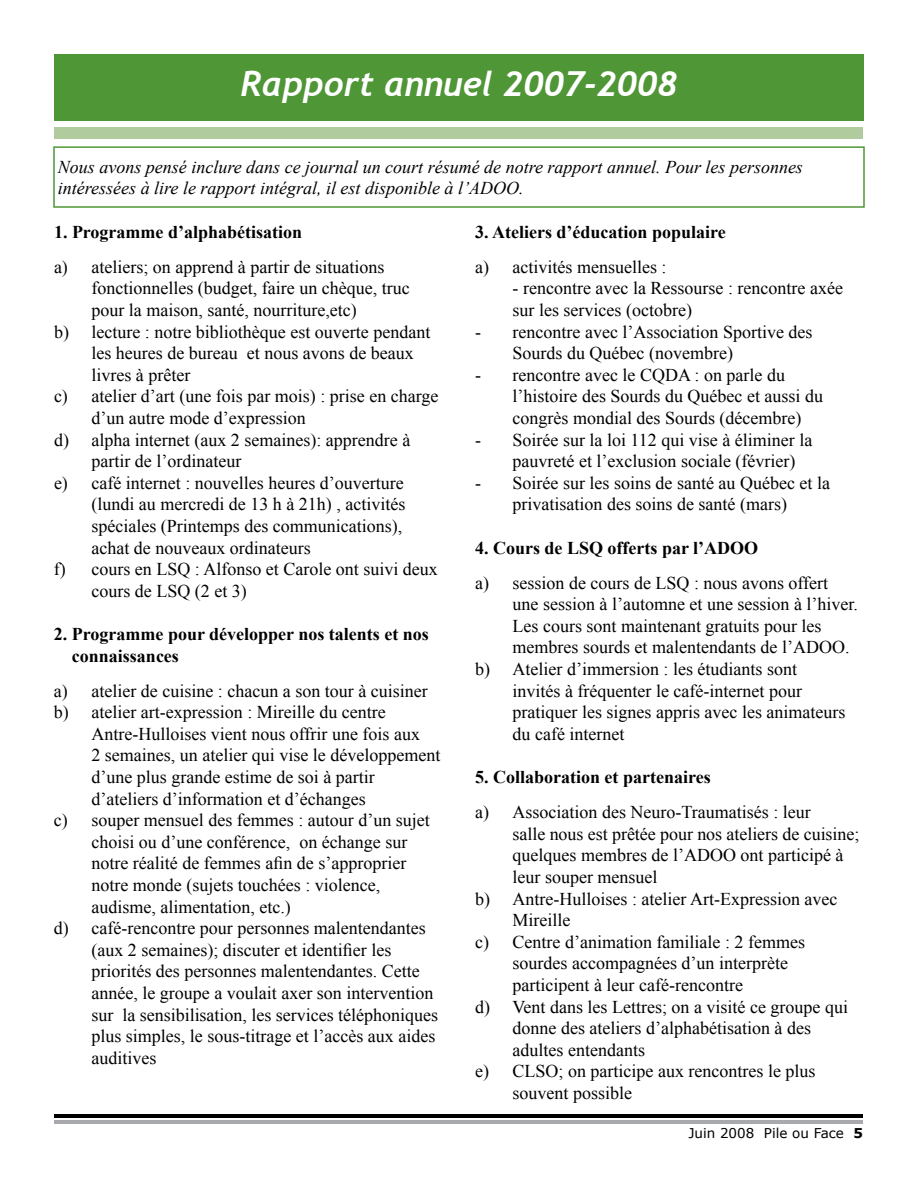
<style>
.page{position:relative;width:918px;height:1188px;background:#fff}
.page>*{position:absolute;margin:0;border:0;box-sizing:border-box;transform-origin:0 0}
.t1{font:italic 700 34.5px "Trebuchet";color:#fff}
.t2{font:18px/21.6px "Times New Roman";color:#000}
.t3{font:700 18px/21.6px "Times New Roman";color:#000}
.t4{font:italic 18px/21.6px "Times New Roman";color:#000}
.t5{font:13.5px "Verdana";color:#000}
.s1{font-weight:700}
</style>
<div class="page">
<hr style="left:55px;top:1115px;width:808px;height:3px;background:#000">
<hr style="left:55px;top:1120px;width:808px;height:3px;background:#a7a9ac">
<div style="left:55px;top:127px;width:808px;height:11px;background:#b0cc9f"></div>
<div style="left:54px;top:54px;width:808px;height:67px;background:#4f9636"></div>
<div style="left:53px;top:146px;width:812px;height:62px;border:2px solid #4f9636"></div>
<h1 class="t1" style="left:323px;top:62px;width:277px">Titre de l’article</h1>
<h1 class="t1" style="left:240px;top:62px;width:439px">Rappor annuel 2007-2008</h1>
<p class="t4" style="left:58px;top:155px;width:747px">Nous avons pensé inclure dans ce journal un court résumé de notre rapport annuel. Pour les personnes intéressées à lire le rapport intégral, il est disponible à l’ADOO.</p>
<p class="t3" style="left:54px;top:220px;width:250px">1. Programme d’alphabétisation</p>
<p class="t2" style="left:54px;top:256px;width:332px">a) ateliers; on apprend à partir de situations</p>
<p class="t2" style="left:91px;top:277px;width:320px">fonctionnelles (budget, faire un chèque, truc</p>
<p class="t2" style="left:91px;top:299px;width:267px">pour la maison, santé, nourriture,etc)</p>
<p class="t2" style="left:54px;top:320px;width:378px">b) lecture : notre bibliothèque est ouverte pendant</p>
<p class="t2" style="left:91px;top:342px;width:324px">les heures de bureau et nous avons de beaux</p>
<p class="t2" style="left:91px;top:364px;width:100px">livres à prêter</p>
<p class="t2" style="left:54px;top:385px;width:386px">c) atelier d’art (une fois par mois) : prise en charge</p>
<p class="t2" style="left:91px;top:407px;width:216px">d’un autre mode d’expression</p>
<p class="t2" style="left:54px;top:428px;width:358px">d) alpha internet (aux 2 semaines): apprendre à</p>
<p class="t2" style="left:91px;top:450px;width:151px">partir de l’ordinateur</p>
<p class="t2" style="left:54px;top:472px;width:351px">e) café internet : nouvelles heures d’ouverture</p>
<p class="t2" style="left:91px;top:493px;width:315px">(lundi au mercredi de 13 h à 21h) , activités</p>
<p class="t2" style="left:91px;top:515px;width:312px">spéciales (Printemps des communications),</p>
<p class="t2" style="left:91px;top:536px;width:221px">achat de nouveaux ordinateurs</p>
<p class="t2" style="left:54px;top:558px;width:385px">f) cours en LSQ : Alfonso et Carole ont suivi deux</p>
<p class="t2" style="left:91px;top:580px;width:157px">cours de LSQ (2 et 3)</p>
<p class="t3" style="left:72px;top:623px;width:358px;text-indent:-18px">2. Programme pour développer nos talents et nos connaissances</p>
<p class="t2" style="left:54px;top:680px;width:375px">a) atelier de cuisine : chacun a son tour à cuisiner b) atelier art-expression : Mireille du centre</p>
<p class="t2" style="left:91px;top:723px;width:330px">Antre-Hulloises vient nous offrir une fois aux</p>
<p class="t2" style="left:91px;top:744px;width:350px">2 semaines, un atelier qui vise le développement</p>
<p class="t2" style="left:91px;top:766px;width:285px">d’une plus grande estime de soi à partir</p>
<p class="t2" style="left:91px;top:788px;width:276px">d’ateliers d’information et d’échanges</p>
<p class="t2" style="left:54px;top:809px;width:377px">c) souper mensuel des femmes : autour d’un sujet</p>
<p class="t2" style="left:91px;top:831px;width:317px">choisi ou d’une conférence, on échange sur</p>
<p class="t2" style="left:91px;top:852px;width:316px">notre réalité de femmes afin de s’approprier</p>
<p class="t2" style="left:91px;top:874px;width:290px">notre monde (sujets touchées : violence,</p>
<p class="t2" style="left:91px;top:896px;width:201px">audisme, alimentation, etc.)</p>
<p class="t2" style="left:54px;top:917px;width:373px">d) café-rencontre pour personnes malentendantes</p>
<p class="t2" style="left:91px;top:939px;width:301px">(aux 2 semaines); discuter et identifier les</p>
<p class="t2" style="left:91px;top:960px;width:330px">priorités des personnes malentendantes. Cette</p>
<p class="t2" style="left:91px;top:982px;width:343px">année, le groupe a voulait axer son intervention</p>
<p class="t2" style="left:91px;top:1004px;width:348px">sur la sensibilisation, les services téléphoniques</p>
<p class="t2" style="left:91px;top:1025px;width:345px">plus simples, le sous-titrage et l’accès aux aides</p>
<p class="t2" style="left:91px;top:1047px;width:66px">auditives</p>
<p class="t3" style="left:475px;top:220px;width:252px">3. Ateliers d’éducation populaire</p>
<p class="t2" style="left:475px;top:256px;width:193px">a) activités mensuelles :</p>
<p class="t2" style="left:513px;top:277px;width:332px">- rencontre avec la Ressourse : rencontre axée sur les services (octobre)</p>
<p class="t2" style="left:513px;top:320px;width:301px;text-indent:-37px">- rencontre avec l’Association Sportive des<br>Sourds du Québec (novembre)</p>
<p class="t2" style="left:513px;top:364px;width:312px;text-indent:-37px">- rencontre avec le CQDA : on parle du l’histoire des Sourds du Québec et aussi du congrès mondial des Sourds (décembre)</p>
<p class="t2" style="left:513px;top:428px;width:301px;text-indent:-37px">- Soirée sur la loi 112 qui vise à éliminer la pauvreté et l’exclusion sociale (février)</p>
<p class="t2" style="left:475px;top:472px;width:356px;text-align:center">- Soirée sur les soins de santé au Québec et la privatisation des soins de santé (mars)</p>
<p class="t3" style="left:475px;top:536px;width:285px">4. Cours de LSQ offerts par l’ADOO</p>
<p class="t2" style="left:475px;top:572px;width:355px">a) session de cours de LSQ : nous avons offert</p>
<p class="t2" style="left:513px;top:593px;width:347px">une session à l’automne et une session à l’hiver.</p>
<p class="t2" style="left:513px;top:615px;width:310px">Les cours sont maintenant gratuits pour les</p>
<p class="t2" style="left:513px;top:636px;width:338px">membres sourds et malentendants de l’ADOO.</p>
<p class="t2" style="left:475px;top:658px;width:323px">b) Atelier d’immersion : les étudiants sont</p>
<p class="t2" style="left:513px;top:680px;width:291px">invités à fréquenter le café-internet pour</p>
<p class="t2" style="left:513px;top:701px;width:334px">pratiquer les signes appris avec les animateurs</p>
<p class="t2" style="left:513px;top:723px;width:113px">du café internet</p>
<p class="t3" style="left:475px;top:766px;width:237px">5. Collaboration et partenaires</p>
<p class="t2" style="left:475px;top:801px;width:337px">a) Association des Neuro-Traumatisés : leur</p>
<p class="t2" style="left:513px;top:823px;width:348px">salle nous est prêtée pour nos ateliers de cuisine;</p>
<p class="t2" style="left:513px;top:844px;width:332px">quelques membres de l’ADOO ont participé à</p>
<p class="t2" style="left:513px;top:866px;width:146px">leur souper mensuel</p>
<p class="t2" style="left:475px;top:887px;width:364px">b) Antre-Hulloises : atelier Art-Expression avec</p>
<p class="t2" style="left:513px;top:909px;width:59px">Mireille</p>
<p class="t2" style="left:475px;top:931px;width:331px">c) Centre d’animation familiale : 2 femmes</p>
<p class="t2" style="left:513px;top:952px;width:277px">sourdes accompagnées d’un interprète</p>
<p class="t2" style="left:513px;top:974px;width:232px">participent à leur café-rencontre</p>
<p class="t2" style="left:475px;top:995px;width:374px">d) Vent dans les Lettres; on a visité ce groupe qui</p>
<p class="t2" style="left:513px;top:1017px;width:300px">donne des ateliers d’alphabétisation à des</p>
<p class="t2" style="left:513px;top:1039px;width:134px">adultes entendants</p>
<p class="t2" style="left:475px;top:1060px;width:342px">e) CLSO; on participe aux rencontres le plus</p>
<p class="t2" style="left:513px;top:1082px;width:121px">souvent possible</p>
<p class="t5" style="left:688px;top:1125px;width:176px">Juin 2008 Pile ou Face <span class="s1">5</span></p>
</div>
